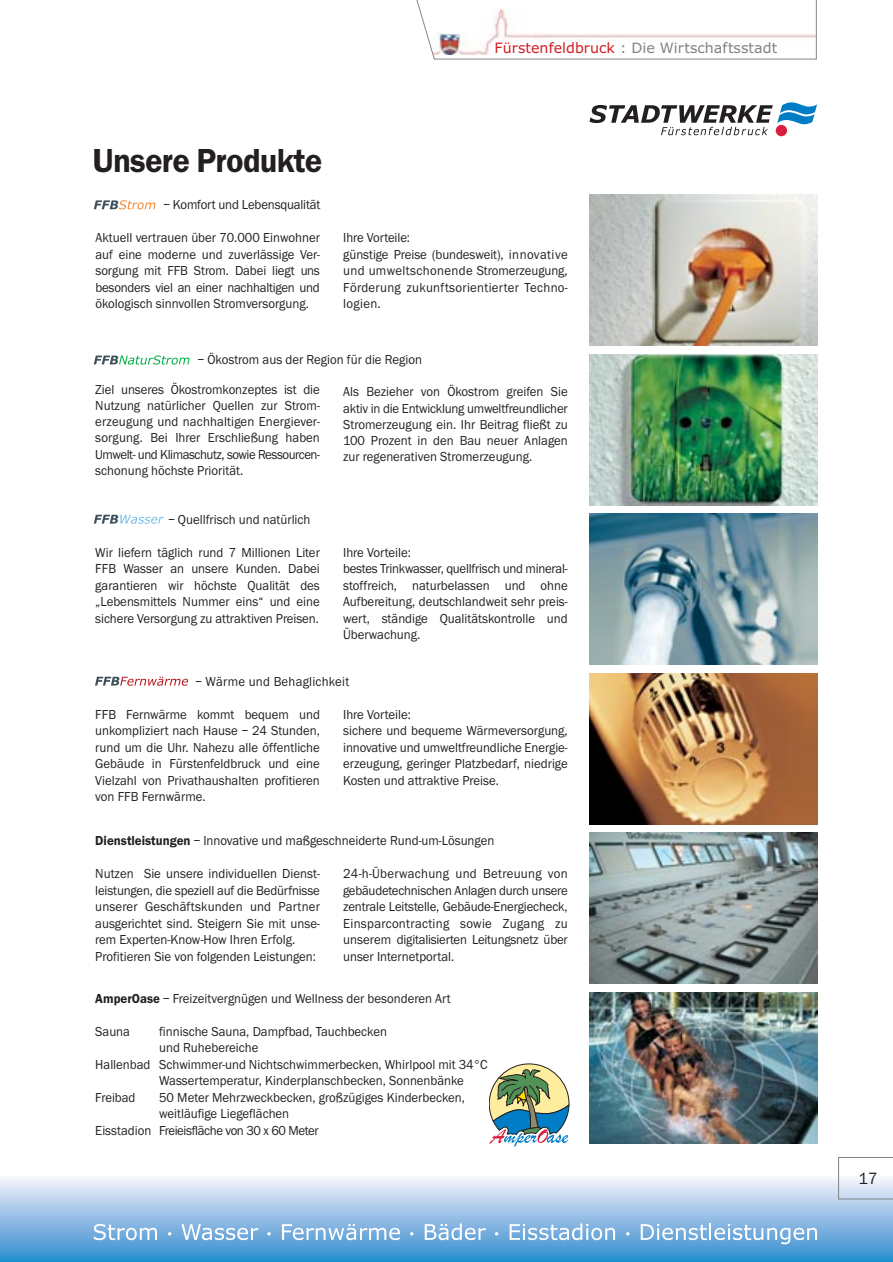
<style>
.page{position:relative;width:893px;height:1262px;background:#fff}
.page>*{position:absolute;margin:0;border:0;box-sizing:border-box;transform-origin:0 0}
.t1{font:600 34.5px "Franklin Got ITC";letter-spacing:-.025em;color:#231f20;scale:.95 1}
.t2{font:16.5px "Franklin Gothic";color:#231f20;scale:.95 1}
.t3{font:14.25px "Verdana";color:#808285}
.t4{font:13.5px/16.5px "Franklin Got ITC";color:#231f20;text-align:justify;scale:.95 1}
.t5{font:13.5px/16.5px "Franklin Got ITC";letter-spacing:.025em;color:#231f20;scale:.95 1}
.t6{font:13.5px "Franklin Got ITC";letter-spacing:-.03em;color:#231f20;scale:.95 1}
.s1{color:#d21f26}
.s2{font-weight:600}
</style>
<div class="page">
<svg style="left:0;top:1178px;width:892px;height:84px;background:#93bfe5"></svg>
<img style="left:589px;top:195px;width:228px;height:151px">
<img style="left:589px;top:354px;width:228px;height:151px">
<img style="left:589px;top:514px;width:228px;height:151px">
<img style="left:589px;top:673px;width:228px;height:151px">
<img style="left:589px;top:832px;width:228px;height:151px">
<img style="left:589px;top:992px;width:228px;height:151px">
<svg style="left:589px;top:102px;width:228px;height:33px"></svg>
<svg style="left:96px;top:514px;width:35px;height:1px"></svg>
<svg style="left:94px;top:515px;width:70px;height:9px"></svg>
<svg style="left:94px;top:203px;width:62px;height:7px"></svg>
<svg style="left:94px;top:200px;width:61px;height:9px"></svg>
<svg style="left:95px;top:676px;width:93px;height:10px"></svg>
<svg style="left:489px;top:1063px;width:80px;height:83px"></svg>
<svg style="left:94px;top:358px;width:96px;height:7px"></svg>
<svg style="left:94px;top:355px;width:95px;height:9px"></svg>
<svg style="left:94px;top:1223px;width:63px;height:17px"></svg>
<svg style="left:181px;top:1224px;width:77px;height:16px"></svg>
<svg style="left:267px;top:1232px;width:4px;height:3px"></svg>
<svg style="left:282px;top:1224px;width:118px;height:16px"></svg>
<svg style="left:424px;top:1223px;width:62px;height:17px"></svg>
<svg style="left:509px;top:1223px;width:106px;height:17px"></svg>
<svg style="left:640px;top:1223px;width:177px;height:21px;background:#93bee4"></svg>
<svg style="left:838px;top:1157px;width:54px;height:42px"></svg>
<svg style="left:416px;top:0;width:400px;height:60px"></svg>
<div style="left:494px;top:41px;width:124px;height:14px;background:#fff"></div>
<p class="t3" style="left:494px;top:42px;width:284px"><span class="s1">Fürstenfeldbruck</span> : Die Wirtschaftsstadt</p>
<h1 class="t1" style="left:92px;top:149px;width:243px">Unsere Produkte</h1>
<p class="t4" style="left:164px;top:198px;width:166px">– Komfort und Lebensqualität</p>
<p class="t4" style="left:95px;top:231px;width:238px">Aktuell vertrauen über 70.000 Einwohner auf eine moderne und zuverlässige Ver&shy;sorgung mit FFB Strom. Dabei liegt uns besonders viel an einer nachhaltigen und ökologisch sinnvollen Stromversorgung.</p>
<p class="t5" style="left:343px;top:231px;width:238px">Ihre Vorteile:<br>günstige Preise (bundesweit), innovative und umweltschonende Stromerzeugung,<br>Förderung zukunftsorientierter Techno&shy;logien.</p>
<p class="t4" style="left:198px;top:352px;width:237px">– Ökostrom aus der Region für die Region</p>
<p class="t4" style="left:95px;top:382px;width:238px">Ziel unseres Ökostromkonzeptes ist die Nutzung natürlicher Quellen zur Strom&shy;erzeugung und nachhaltigen Energiever&shy;sorgung. Bei Ihrer Erschließung haben Umwelt- und Klimaschutz, sowie Ressourcen&shy;schonung höchste Priorität.</p>
<p class="t4" style="left:343px;top:385px;width:238px">Als Bezieher von Ökostrom greifen Sie aktiv in die Entwicklung umweltfreundlicher Stromerzeugung ein. Ihr Beitrag fließt zu 100 Prozent in den Bau neuer Anlagen zur regenerativen Stromerzeugung.</p>
<p class="t4" style="left:168px;top:512px;width:151px">– Quellfrisch und natürlich</p>
<p class="t4" style="left:95px;top:545px;width:238px">Wir liefern täglich rund 7 Millionen Liter FFB Wasser an unsere Kunden. Dabei garantieren wir höchste Qualität des „Lebensmittels Nummer eins“ und eine sichere Versorgung zu attraktiven Preisen.</p>
<p class="t4" style="left:343px;top:545px;width:238px;text-align:left">Ihre Vorteile:<br>bestes Trinkwasser, quellfrisch und mineral&shy;stoffreich, naturbelassen und ohne Aufbereitung, deutschlandweit sehr preis&shy;wert, ständige Qualitätskontrolle und Überwachung.</p>
<p class="t4" style="left:195px;top:674px;width:163px">– Wärme und Behaglichkeit</p>
<p class="t4" style="left:95px;top:707px;width:238px">FFB Fernwärme kommt bequem und unkompliziert nach Hause – 24 Stunden, rund um die Uhr. Nahezu alle öffentliche Gebäude in Fürstenfeldbruck und eine Vielzahl von Privathaushalten profitieren von FFB Fernwärme.</p>
<p class="t4" style="left:343px;top:707px;width:238px;text-align:left">Ihre Vorteile:<br>sichere und bequeme Wärmeversorgung, innovative und umweltfreundliche Energie&shy;erzeugung, geringer Platzbedarf, niedrige Kosten und attraktive Preise.</p>
<p class="t4" style="left:95px;top:834px;width:421px"><span class="s2">Dienstleistungen</span> – Innovative und maßgeschneiderte Rund-um-Lösungen</p>
<p class="t4" style="left:95px;top:867px;width:238px;text-align:left">Nutzen Sie unsere individuellen Dienst&shy;leistungen, die speziell auf die Bedürfnisse unserer Geschäftskunden und Partner ausgerichtet sind. Steigern Sie mit unse&shy;rem Experten-Know-How Ihren Erfolg.<br>Profitieren Sie von folgenden Leistungen:</p>
<p class="t4" style="left:343px;top:867px;width:238px">24-h-Überwachung und Betreuung von gebäudetechnischen Anlagen durch unsere zentrale Leitstelle, Gebäude-Energiecheck, Einsparcontracting sowie Zugang zu unserem digitalisierten Leitungsnetz über unser Internetportal.</p>
<p class="t4" style="left:95px;top:991px;width:376px"><span class="s2">AmperOase</span> – Freizeitvergnügen und Wellness der besonderen Art</p>
<p class="t4" style="left:95px;top:1024px;width:38px">Sauna</p>
<p class="t4" style="left:159px;top:1024px;width:241px">finnische Sauna, Dampfbad, Tauchbecken</p>
<p class="t4" style="left:159px;top:1040px;width:106px">und Ruhebereiche</p>
<p class="t4" style="left:95px;top:1057px;width:414px">Hallenbad Schwimmer-und Nichtschwimmerbecken, Whirlpool mit 34°C</p>
<p class="t4" style="left:159px;top:1073px;width:322px">Wassertemperatur, Kinderplanschbecken, Sonnenbänke</p>
<p class="t4" style="left:95px;top:1090px;width:44px">Freibad</p>
<p class="t4" style="left:159px;top:1090px;width:323px">50 Meter Mehrzweckbecken, großzügiges Kinderbecken,</p>
<p class="t4" style="left:159px;top:1106px;width:138px">weitläufige Liegeflächen</p>
<p class="t6" style="left:95px;top:1126px;width:236px">Eisstadion Freieisfläche von 30 x 60 Meter</p>
<p class="t2" style="left:858px;top:1172px;width:21px">17</p>
</div>
